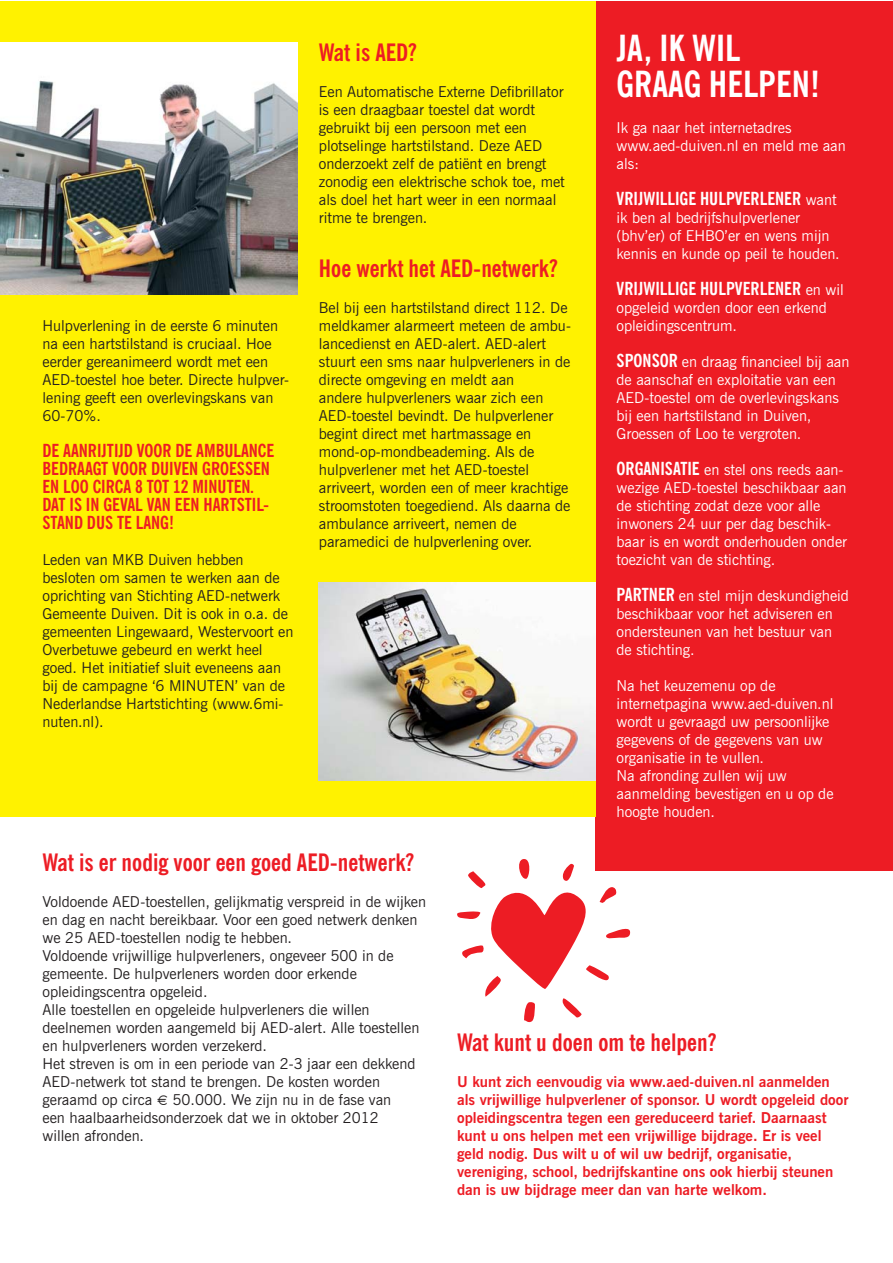
<style>
.page{position:relative;width:893px;height:1263px;background:#fff}
.page>*{position:absolute;margin:0;border:0;box-sizing:border-box;transform-origin:0 0}
.t1{font:700 condensed 36px/36px "News Gothic BT";color:#fff}
.t2{font:700 condensed 24px "News Gothic BT";color:#ed1c24}
.t3{font:700 condensed 18px/18px "News Gothic BT";color:#ed1c24}
.t4{font:700 condensed 18px "News Gothic BT";color:#fff}
.t5{font:15px/18px "News Gothic BT";color:#231f20}
.t6{font:15px/18px "News Gothic BT";color:#fff}
.t7{font:700 15px/18px "News Gothic BT";color:#ed1c24}
.s1{font-weight:400;font-stretch:normal;font-size:15px}
.s2{font-weight:700;font-stretch:condensed;font-size:18px}
</style>
<div class="page">
<div style="left:595px;top:1px;width:297px;height:870px;background:#ed1c24"></div>
<div style="left:0;top:1px;width:595px;height:815px;background:#fff200"></div>
<img style="left:0;top:48px;width:298px;height:247px">
<svg style="left:457px;top:859px;width:174px;height:164px"></svg>
<img style="left:319px;top:583px;width:276px;height:198px">
<p class="t5" style="left:43px;top:316px;width:248px">Hulpverlening in de eerste 6 minuten na een hartstilstand is cruciaal. Hoe eerder gereanimeerd wordt met een<br>AED-toestel hoe beter. Directe hulpver&shy;lening geeft een overlevingskans van<br>60-70%.</p>
<p class="t3" style="left:43px;top:441px;width:233px">DE AANRIJTIJD VOOR DE AMBULANCE<br>BEDRAAGT VOOR DUIVEN GROESSEN<br>EN LOO CIRCA 8 TOT 12 MINUTEN.<br>DAT IS IN GEVAL VAN EEN HARTSTIL-<br>STAND DUS TE LANG!</p>
<p class="t5" style="left:43px;top:550px;width:253px">Leden van MKB Duiven hebben besloten om samen te werken aan de oprichting van Stichting AED-netwerk Gemeente Duiven. Dit is ook in o.a. de gemeenten Lingewaard, Westervoort en Overbetuwe gebeurd en werkt heel goed. Het initiatief sluit eveneens aan bij de campagne ‘6 MINUTEN’ van de Nederlandse Hartstichting (www.6mi&shy;nuten.nl).</p>
<h2 class="t2" style="left:319px;top:37px;width:99px">Wat is AED?</h2>
<p class="t5" style="left:319px;top:82px;width:247px">Een Automatische Externe Defibrillator is een draagbaar toestel dat wordt gebruikt bij een persoon met een plotselinge hartstilstand. Deze AED onderzoekt zelf de patiënt en brengt zonodig een elektrische schok toe, met als doel het hart weer in een normaal ritme te brengen.</p>
<h2 class="t2" style="left:319px;top:253px;width:240px">Hoe werkt het AED-netwerk?</h2>
<p class="t5" style="left:319px;top:298px;width:254px">Bel bij een hartstilstand direct 112. De meldkamer alarmeert meteen de ambu&shy;lancedienst en AED-alert. AED-alert stuurt een sms naar hulpverleners in de directe omgeving en meldt aan<br>andere hulpverleners waar zich een AED-toestel bevindt. De hulpverlener begint direct met hartmassage en mond-op-mondbeademing. Als de hulpverlener met het AED-toestel arriveert, worden een of meer krachtige stroomstoten toegediend. Als daarna de ambulance arriveert, nemen de paramedici de hulpverlening over.</p>
<h1 class="t1" style="left:617px;top:29px;width:204px">JA, IK WIL<br>GRAAG HELPEN!</h1>
<p class="t6" style="left:617px;top:118px;width:231px">Ik ga naar het internetadres www.aed-duiven.nl en meld me aan als:</p>
<p class="t4" style="left:617px;top:187px;width:222px">VRIJWILLIGE HULPVERLENER <span class="s1">want</span></p>
<p class="t6" style="left:617px;top:208px;width:225px">ik ben al bedrijfshulpverlener (bhv’er) of EHBO’er en wens mijn kennis en kunde op peil te houden.</p>
<p class="t4" style="left:617px;top:277px;width:229px">VRIJWILLIGE HULPVERLENER <span class="s1">en wil</span></p>
<p class="t6" style="left:617px;top:298px;width:212px">opgeleid worden door een erkend opleidingscentrum.</p>
<p class="t6" style="left:617px;top:352px;width:234px"><span class="s2">SPONSOR</span> en draag financieel bij aan de aanschaf en exploitatie van een AED-toestel om de overlevingskans bij een hartstilstand in Duiven, Groessen of Loo te vergroten.</p>
<p class="t6" style="left:617px;top:460px;width:232px"><span class="s2">ORGANISATIE</span> en stel ons reeds aan&shy;wezige AED-toestel beschikbaar aan de stichting zodat deze voor alle inwoners 24 uur per dag beschik&shy;baar is en wordt onderhouden onder toezicht van de stichting.</p>
<p class="t6" style="left:617px;top:586px;width:234px"><span class="s2">PARTNER</span> en stel mijn deskundigheid beschikbaar voor het adviseren en ondersteunen van het bestuur van de stichting.</p>
<p class="t6" style="left:617px;top:676px;width:218px">Na het keuzemenu op de internetpagina www.aed-duiven.nl wordt u gevraagd uw persoonlijke gegevens of de gegevens van uw organisatie in te vullen.<br>Na afronding zullen wij uw aanmelding bevestigen en u op de hoogte houden.</p>
<h2 class="t2" style="left:43px;top:847px;width:373px">Wat is er nodig voor een goed AED-netwerk?</h2>
<p class="t5" style="left:43px;top:892px;width:385px">Voldoende AED-toestellen, gelijkmatig verspreid in de wijken en dag en nacht bereikbaar. Voor een goed netwerk denken we 25 AED-toestellen nodig te hebben.<br>Voldoende vrijwillige hulpverleners, ongeveer 500 in de gemeente. De hulpverleners worden door erkende opleidingscentra opgeleid.<br>Alle toestellen en opgeleide hulpverleners die willen deelnemen worden aangemeld bij AED-alert. Alle toestellen en hulpverleners worden verzekerd.<br>Het streven is om in een periode van 2-3 jaar een dekkend AED-netwerk tot stand te brengen. De kosten worden geraamd op circa</p>
<p class="t5" style="left:43px;top:1090px;width:350px;text-indent:130px">50.000. We zijn nu in de fase van een haalbaarheidsonderzoek dat we in oktober 2012 willen afronden.</p>
<h2 class="t2" style="left:457px;top:1027px;width:260px">Wat kunt u doen om te helpen?</h2>
<p class="t7" style="left:457px;top:1072px;width:393px">U kunt zich eenvoudig via www.aed-duiven.nl aanmelden als vrijwillige hulpverlener of sponsor. U wordt opgeleid door opleidingscentra tegen een gereduceerd tarief. Daarnaast kunt u ons helpen met een vrijwillige bijdrage. Er is veel geld nodig. Dus wilt u of wil uw bedrijf, organisatie, vereniging, school, bedrijfskantine ons ook hierbij steunen dan is uw bijdrage meer dan van harte welkom.</p>
</div>
